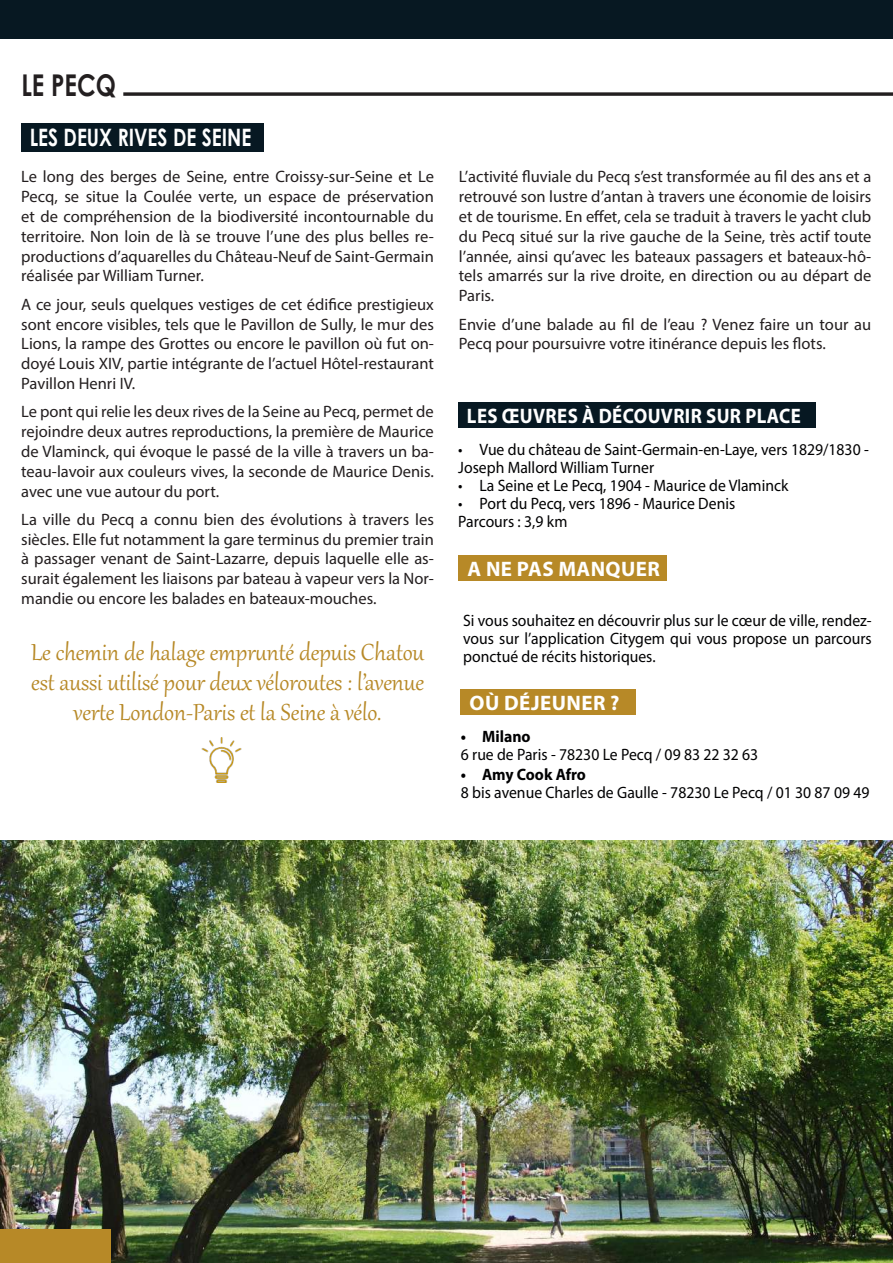
<style>
.page{position:relative;width:893px;height:1263px;background:#fff}
.page>*{position:absolute;margin:0;border:0;box-sizing:border-box;transform-origin:0 0}
.t1{font:700 30px "Century Gothic";color:#231f20;scale:.8 1}
.t2{font:28.5px/30px "Gabriola";color:#b78927;text-align:center}
.t3{font:700 24px "Century Gothic";color:#fff;scale:.8 1}
.t4{font:700 21px "Myriad Pro";letter-spacing:.02em;color:#fff;scale:.9 1}
.t5{font:700 21px "Myriad Pro";letter-spacing:.02em;color:#fff}
.t6{font:16.5px/19.8px "Myriad Pro";color:#231e1f;text-align:justify}
.t7{font:16.5px/18px "Myriad Pro";color:#000002;scale:.95 1}
.t8{font:700 16.5px "Myriad Pro";color:#000002;scale:.95 1}
</style>
<div class="page">
<div style="left:0;top:0;width:893px;height:38px;background:#071822"></div>
<img style="left:0;top:841px;width:893px;height:422px">
<svg style="left:123px;top:92px;width:770px;height:4px"></svg>
<div style="left:0;top:1230px;width:111px;height:33px;background:#b78927"></div>
<div style="left:21px;top:123px;width:243px;height:29px;background:#071822"></div>
<div style="left:461px;top:689px;width:175px;height:25px;background:#b78927"></div>
<div style="left:458px;top:403px;width:357px;height:25px;background:#071822"></div>
<div style="left:459px;top:555px;width:208px;height:25px;background:#b78927"></div>
<img style="left:201px;top:738px;width:41px;height:45px">
<h1 class="t1" style="left:21px;top:63px;width:120px">LE PECQ</h1>
<h3 class="t3" style="left:30px;top:119px;width:278px">LES DEUX RIVES DE SEINE</h3>
<p class="t6" style="left:21px;top:167px;width:414px">Le long des berges de Seine, entre Croissy-sur-Seine et Le Pecq, se situe la Coulée verte, un espace de préservation et de compréhension de la biodiversité incontournable du territoire. Non loin de là se trouve l’une des plus belles re&shy;productions d’aquarelles du Château-Neuf de Saint-Germain réalisée par William Turner.</p>
<p class="t6" style="left:21px;top:294px;width:414px">A ce jour, seuls quelques vestiges de cet édifice prestigieux sont encore visibles, tels que le Pavillon de Sully, le mur des Lions, la rampe des Grottes ou encore le pavillon où fut on&shy;doyé Louis XIV, partie intégrante de l’actuel Hôtel-restaurant Pavillon Henri IV.</p>
<p class="t6" style="left:21px;top:402px;width:414px">Le pont qui relie les deux rives de la Seine au Pecq, permet de rejoindre deux autres reproductions, la première de Maurice de Vlaminck, qui évoque le passé de la ville à travers un ba&shy;teau-lavoir aux couleurs vives, la seconde de Maurice Denis. avec une vue autour du port.</p>
<p class="t6" style="left:21px;top:509px;width:414px">La ville du Pecq a connu bien des évolutions à travers les siècles. Elle fut notamment la gare terminus du premier train à passager venant de Saint-Lazarre, depuis laquelle elle as&shy;surait également les liaisons par bateau à vapeur vers la Nor&shy;mandie ou encore les balades en bateaux-mouches.</p>
<h2 class="t2" style="left:31px;top:635px;width:395px">Le chemin de halage emprunté depuis Chatou est aussi utilisé pour deux véloroutes : l’avenue verte London-Paris et la Seine à vélo.</h2>
<p class="t6" style="left:459px;top:167px;width:414px">L’activité fluviale du Pecq s’est transformée au fil des ans et a retrouvé son lustre d’antan à travers une économie de loisirs et de tourisme. En effet, cela se traduit à travers le yacht club du Pecq situé sur la rive gauche de la Seine, très actif toute l’année, ainsi qu’avec les bateaux passagers et bateaux-hô&shy;tels amarrés sur la rive droite, en direction ou au départ de Paris.</p>
<p class="t6" style="left:459px;top:314px;width:414px">Envie d’une balade au fil de l’eau ? Venez faire un tour au<br>Pecq pour poursuivre votre itinérance depuis les flots.</p>
<p class="t4" style="left:467px;top:402px;width:372px">LES ŒUVRES À DÉCOUVRIR SUR PLACE</p>
<p class="t7" style="left:458px;top:441px;width:434px">• Vue du château de Saint-Germain-en-Laye, vers 1829/1830 -<br>Joseph Mallord William Turner</p>
<p class="t7" style="left:458px;top:477px;width:349px">• La Seine et Le Pecq, 1904 - Maurice de Vlaminck</p>
<p class="t7" style="left:458px;top:495px;width:293px">• Port du Pecq, vers 1896 - Maurice Denis<br>Parcours : 3,9 km</p>
<p class="t5" style="left:468px;top:555px;width:194px">A NE PAS MANQUER</p>
<p class="t7" style="left:463px;top:611px;width:432px;text-align:justify">Si vous souhaitez en découvrir plus sur le cœur de ville, rendez&shy;vous sur l’application Citygem qui vous propose un parcours ponctué de récits historiques.</p>
<p class="t5" style="left:470px;top:689px;width:151px">OÙ DÉJEUNER ?</p>
<p class="t8" style="left:461px;top:726px;width:75px">• Milano</p>
<p class="t7" style="left:461px;top:745px;width:315px">6 rue de Paris - 78230 Le Pecq / 09 83 22 32 63</p>
<p class="t8" style="left:461px;top:763px;width:133px">• Amy Cook Afro</p>
<p class="t7" style="left:461px;top:783px;width:432px">8 bis avenue Charles de Gaulle - 78230 Le Pecq / 01 30 87 09 49</p>
</div>
